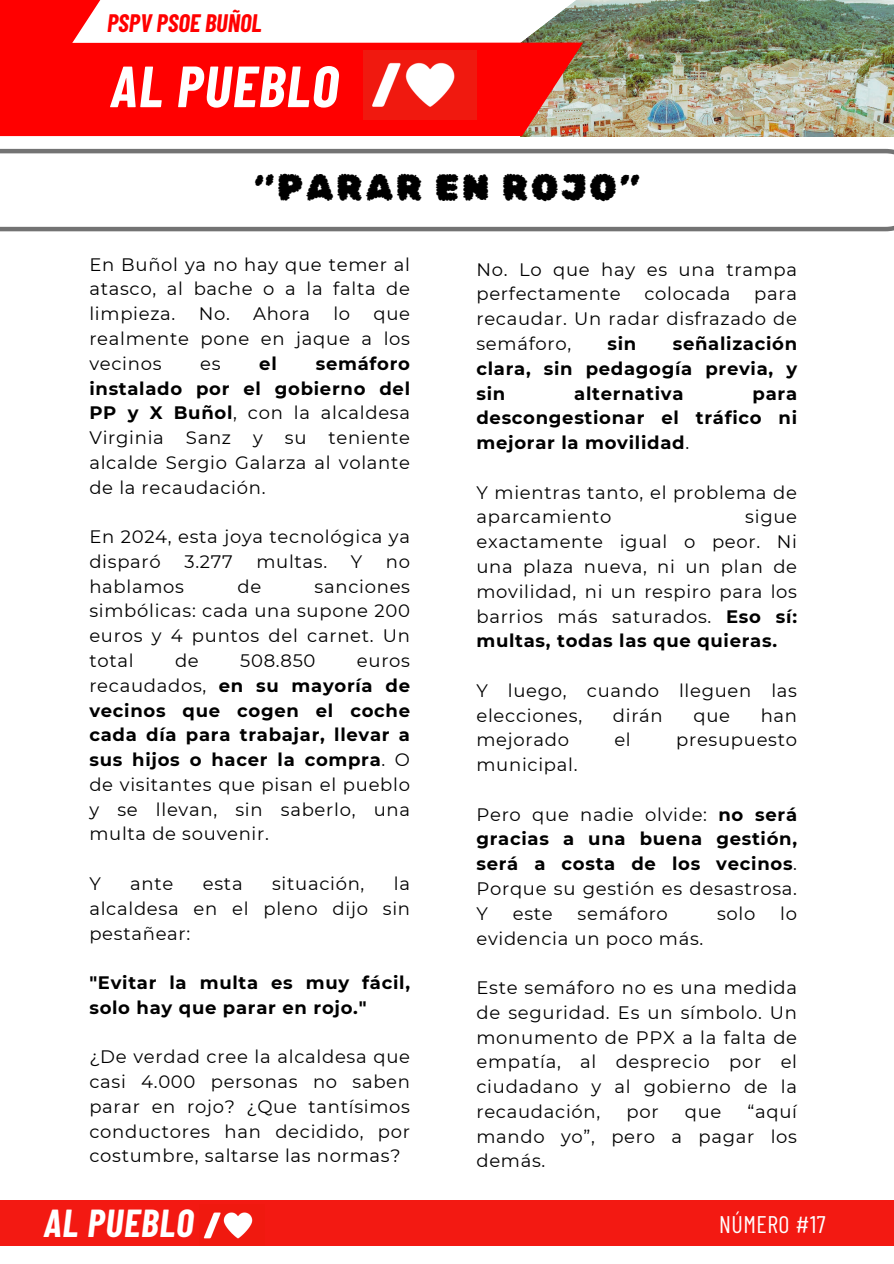
<style>
.page{position:relative;width:894px;height:1264px;background:#fff}
.page>*{position:absolute;margin:0;border:0;box-sizing:border-box;transform-origin:0 0}
.t1{font:italic 700 58.05px "Barlow Condensed";letter-spacing:.025em;color:#fff}
.t2{font:italic 700 38.1px "Barlow Condensed";letter-spacing:.025em;color:#fff}
.t3{font:36px "Rubik Bubbles";letter-spacing:.09em;color:#000}
.t4{font:italic 700 24.75px "Barlow Condensed";color:#f00}
.t5{font:24px "Barlow Condensed";letter-spacing:.02em;color:#fff}
.t6{font:18px/24.8px "Montserrat";letter-spacing:.04em;color:#000;text-align:justify}
.t7{font:700 18px/24.8px "Montserrat";letter-spacing:.04em;color:#000;text-align:justify}
.s1{font-weight:700}
.s2{font-weight:400}
</style>
<div class="page">
<img style="left:583px;top:0;width:310px;height:136px">
<img style="left:522px;top:0;width:153px;height:95px">
<svg style="left:0;top:42px;width:583px;height:94px;background:#f90d0b"></svg>
<div style="left:0;top:0;width:110px;height:85px;background:#f00"></div>
<img style="left:364px;top:50px;width:112px;height:70px">
<svg style="left:0;top:149px;width:893px;height:82px"></svg>
<div style="left:0;top:1199px;width:893px;height:46px;background:#f31912"></div>
<img style="left:203px;top:1212px;width:50px;height:27px">
<p class="t4" style="left:107px;top:7px;width:156px">PSPV PSOE BUÑOL</p>
<h4 class="t1" style="left:110px;top:49px;width:229px">AL PUEBLO</h4>
<p class="t3" style="left:254px;top:166px;width:387px">“PARAR EN ROJO”</p>
<h1 class="t6" style="left:89px;top:252px;width:322px">En Buñol ya no hay que temer al atasco, al bache o a la falta de limpieza.</h1>
<h1 class="t6" style="left:199px;top:301px;width:113px">No. Ahora</h1>
<h1 class="t6" style="left:333px;top:301px;width:18px">lo</h1>
<h1 class="t6" style="left:89px;top:301px;width:322px;text-indent:284px">que realmente pone en jaque a los vecinos</h1>
<h1 class="t6" style="left:89px;top:351px;width:322px;text-indent:226px"><span class="s1">semáforo instalado por el gobierno del PP y X Buñol</span>, con la alcaldesa Virginia Sanz y su teniente alcalde Sergio Galarza al volante de la recaudación.</h1>
<p class="t6" style="left:89px;top:524px;width:322px">En 2024, esta joya tecnológica ya disparó</p>
<h1 class="t6" style="left:200px;top:351px;width:22px">es</h1>
<h1 class="t7" style="left:259px;top:351px;width:19px">el</h1>
<p class="t6" style="left:184px;top:549px;width:50px">3.277</p>
<p class="t6" style="left:256px;top:549px;width:72px">multas.</p>
<p class="t6" style="left:351px;top:549px;width:13px">Y</p>
<p class="t6" style="left:386px;top:549px;width:26px">no</p>
<p class="t6" style="left:89px;top:574px;width:322px;text-indent:225px">sanciones simbólicas: cada una supone 200 euros y 4 puntos del carnet. Un total</p>
<p class="t6" style="left:89px;top:574px;width:96px">hablamos</p>
<p class="t6" style="left:237px;top:574px;width:25px">de</p>
<p class="t6" style="left:175px;top:648px;width:25px">de</p>
<p class="t6" style="left:240px;top:648px;width:77px">508.850</p>
<p class="t6" style="left:89px;top:648px;width:322px;text-indent:267px">euros recaudados, <span class="s1">en su mayoría de vecinos que cogen el coche cada día para trabajar, llevar a sus hijos o hacer la compra</span>. O de visitantes que pisan el pueblo y se llevan, sin saberlo, una multa de souvenir.</p>
<h3 class="t6" style="left:89px;top:871px;width:13px">Y</h3>
<h3 class="t6" style="left:130px;top:871px;width:45px">ante</h3>
<h3 class="t6" style="left:203px;top:871px;width:41px">esta</h3>
<h3 class="t6" style="left:272px;top:871px;width:94px">situación,</h3>
<h3 class="t6" style="left:89px;top:871px;width:322px;text-indent:304px">la alcaldesa en el pleno dijo sin pestañear:</h3>
<p class="t7" style="left:89px;top:970px;width:322px">"Evitar la multa es muy fácil, solo hay que parar en rojo."</p>
<p class="t6" style="left:89px;top:1044px;width:322px">¿De verdad cree la alcaldesa que casi 4.000 personas no saben parar en rojo? ¿Que tantísimos conductores han decidido, por costumbre, saltarse las normas?</p>
<h6 class="t6" style="left:476px;top:257px;width:322px">No. Lo que hay es una trampa perfectamente</h6>
<h6 class="t6" style="left:644px;top:281px;width:88px">colocada</h6>
<h6 class="t6" style="left:476px;top:281px;width:322px;text-indent:278px">para recaudar. Un radar disfrazado de semáforo,</h6>
<h6 class="t7" style="left:476px;top:331px;width:322px;text-indent:196px">señalización clara, sin pedagogía previa, y sin</h6>
<h6 class="t7" style="left:607px;top:331px;width:30px">sin</h6>
<h6 class="t7" style="left:574px;top:381px;width:111px">alternativa</h6>
<h6 class="t7" style="left:476px;top:381px;width:322px;text-indent:276px">para descongestionar el tráfico ni mejorar la movilidad<span class="s2">.</span></h6>
<p class="t6" style="left:476px;top:480px;width:322px">Y mientras tanto, el problema de aparcamiento</p>
<p class="t6" style="left:476px;top:504px;width:322px;text-indent:269px">sigue exactamente igual o peor. Ni una plaza nueva, ni un plan de movilidad, ni un respiro para los barrios más saturados. <span class="s1">Eso sí: multas, todas las que quieras.</span></p>
<p class="t6" style="left:476px;top:678px;width:322px">Y luego, cuando lleguen las elecciones,</p>
<p class="t6" style="left:612px;top:702px;width:51px">dirán</p>
<p class="t6" style="left:693px;top:702px;width:38px">que</p>
<p class="t6" style="left:760px;top:702px;width:38px">han</p>
<p class="t6" style="left:476px;top:727px;width:94px">mejorado</p>
<p class="t6" style="left:614px;top:727px;width:18px">el</p>
<p class="t6" style="left:676px;top:727px;width:122px">presupuesto</p>
<p class="t6" style="left:476px;top:752px;width:103px">municipal.</p>
<p class="t7" style="left:476px;top:801px;width:322px"><span class="s2">Pero que nadie olvide:</span> no será gracias a una buena gestión, será a costa de los vecinos<span class="s2">.<br>Porque su gestión es desastrosa.<br>Y</span></p>
<p class="t6" style="left:512px;top:900px;width:41px">este</p>
<p class="t6" style="left:577px;top:900px;width:92px">semáforo</p>
<p class="t6" style="left:716px;top:900px;width:40px">solo</p>
<p class="t6" style="left:780px;top:900px;width:18px">lo</p>
<p class="t6" style="left:476px;top:925px;width:228px">evidencia un poco más.</p>
<p class="t6" style="left:476px;top:975px;width:322px">Este semáforo no es una medida de seguridad. Es un símbolo. Un monumento de PPX a la falta de empatía, al desprecio por el ciudadano y al gobierno de la recaudación,</p>
<p class="t6" style="left:476px;top:1099px;width:322px;text-indent:271px">“aquí mando yo”, pero a pagar los demás.</p>
<p class="t6" style="left:626px;top:1099px;width:34px">por</p>
<p class="t6" style="left:684px;top:1099px;width:38px">que</p>
<p class="t2" style="left:44px;top:1199px;width:151px">AL PUEBLO</p>
<p class="t5" style="left:719px;top:1209px;width:108px">NÚMERO #17</p>
</div>
